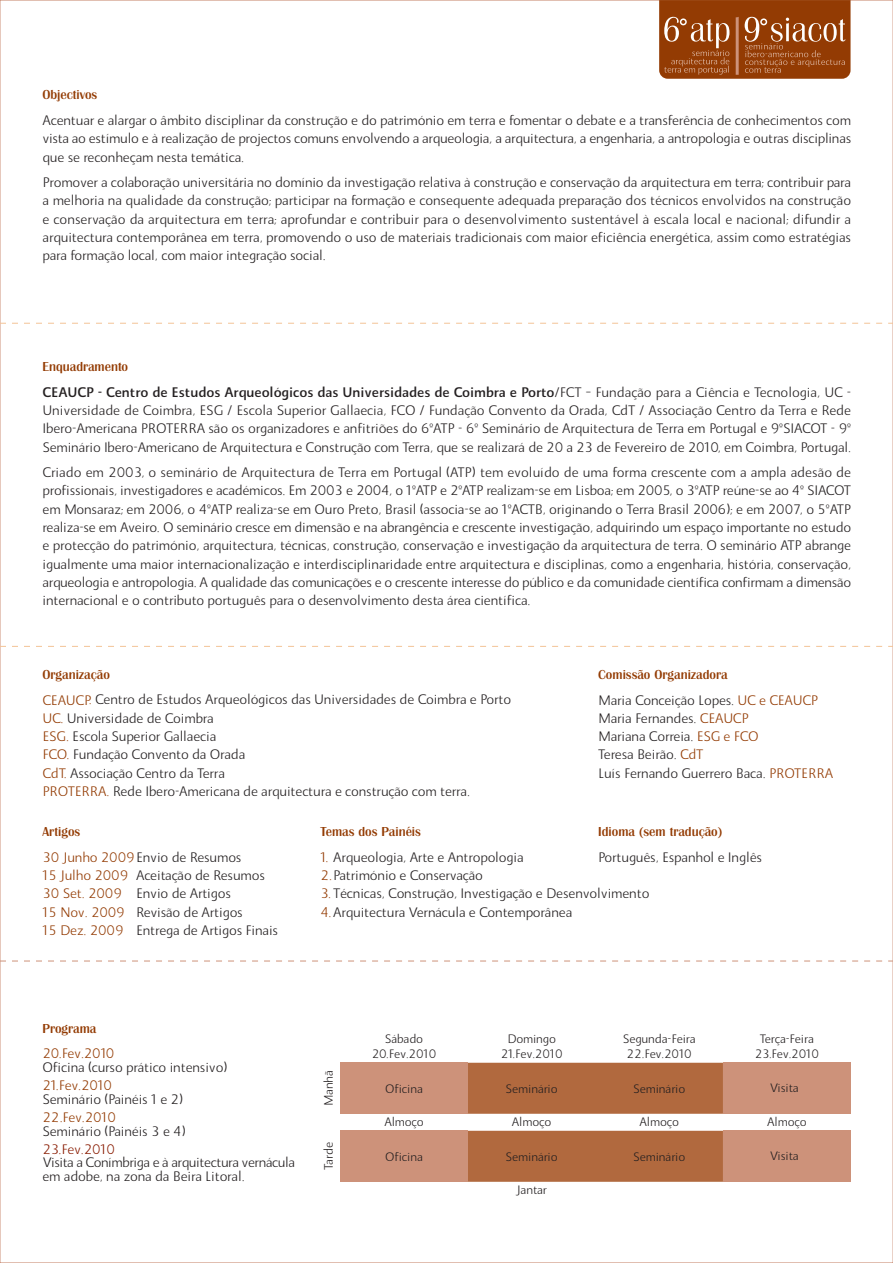
<style>
.page{position:relative;width:893px;height:1263px;background:#fff}
.page>*{position:absolute;margin:0;border:0;box-sizing:border-box;transform-origin:0 0}
.t1{font:300 13.5px/18.3px "AI Quanta";color:#231f20}
.t2{font:500 13.5px "Britannic T";color:#933b03}
.t3{font:300 13.5px/13.5px "AI Quanta";letter-spacing:-.02em;color:#231f20}
.t4{font:300 13.5px "AI Quanta";color:#933b03}
.t5{font:300 13.5px "AI Quanta";color:#891c02}
.t6{font:300 12px/15.3px "AI Quanta";color:#231f20;text-align:center}
.s1{font-weight:500}
.s2{color:#933b03}
</style>
<div class="page">
<svg style="left:0;top:323px;width:893px;height:1px"></svg>
<svg style="left:0;top:646px;width:893px;height:1px"></svg>
<svg style="left:0;top:961px;width:893px;height:1px"></svg>
<svg style="left:659px;top:0;width:191px;height:79px;background:#9e4f1d"></svg>
<div style="left:468px;top:1131px;width:255px;height:51px;background:#b1693e"></div>
<div style="left:468px;top:1063px;width:255px;height:51px;background:#b1693e"></div>
<div style="left:723px;top:1131px;width:127px;height:51px;background:#cd927a"></div>
<div style="left:340px;top:1131px;width:128px;height:51px;background:#cd927a"></div>
<div style="left:723px;top:1063px;width:127px;height:51px;background:#cd927a"></div>
<div style="left:340px;top:1063px;width:128px;height:51px;background:#cd927a"></div>
<p class="t2" style="left:43px;top:90px;width:56px">Objectivos</p>
<p class="t1" style="left:43px;top:112px;width:810px;text-align:justify">Acentuar e alargar o âmbito disciplinar da construção e do património em terra e fomentar o debate e a transferência de conhecimentos com vista ao estímulo e à realização de projectos comuns envolvendo a arqueologia, a arquitectura, a engenharia, a antropologia e outras disciplinas que se reconheçam nesta temática.</p>
<p class="t1" style="left:43px;top:174px;width:810px;text-align:justify">Promover a colaboração universitária no domínio da investigação relativa à construção e conservação da arquitectura em terra; contribuir para a melhoria na qualidade da construção; participar na formação e consequente adequada preparação dos técnicos envolvidos na construção e conservação da arquitectura em terra; aprofundar e contribuir para o desenvolvimento sustentável à escala local e nacional; difundir a arquitectura contemporânea em terra, promovendo o uso de materiais tradicionais com maior eficiência energética, assim como estratégias para formação local, com maior integração social.</p>
<p class="t2" style="left:43px;top:361px;width:87px">Enquadramento</p>
<p class="t1" style="left:43px;top:383px;width:810px;text-align:justify"><span class="s1">CEAUCP - Centro de Estudos Arqueológicos das Universidades de Coimbra e Porto</span>/FCT – Fundação para a Ciência e Tecnologia, UC - Universidade de Coimbra, ESG / Escola Superior Gallaecia, FCO / Fundação Convento da Orada, CdT / Associação Centro da Terra e Rede Ibero-Americana PROTERRA são os organizadores e anfitriões do 6ºATP - 6º Seminário de Arquitectura de Terra em Portugal e 9ºSIACOT - 9º Seminário Ibero-Americano de Arquitectura e Construção com Terra, que se realizará de 20 a 23 de Fevereiro de 2010, em Coimbra, Portugal.</p>
<p class="t1" style="left:43px;top:464px;width:810px;text-align:justify">Criado em 2003, o seminário de Arquitectura de Terra em Portugal (ATP) tem evoluído de uma forma crescente com a ampla adesão de profissionais, investigadores e académicos. Em 2003 e 2004, o 1ºATP e 2ºATP realizam-se em Lisboa; em 2005, o 3ºATP reúne-se ao 4º SIACOT em Monsaraz; em 2006, o 4ºATP realiza-se em Ouro Preto, Brasil (associa-se ao 1ºACTB, originando o Terra Brasil 2006); e em 2007, o 5ºATP realiza-se em Aveiro. O seminário cresce em dimensão e na abrangência e crescente investigação, adquirindo um espaço importante no estudo e protecção do património, arquitectura, técnicas, construção, conservação e investigação da arquitectura de terra. O seminário ATP abrange igualmente uma maior internacionalização e interdisciplinaridade entre arquitectura e disciplinas, como a engenharia, história, conservação, arqueologia e antropologia. A qualidade das comunicações e o crescente interesse do público e da comunidade científica confirmam a dimensão internacional e o contributo português para o desenvolvimento desta área científica.</p>
<p class="t2" style="left:43px;top:669px;width:69px">Organização</p>
<p class="t1" style="left:43px;top:691px;width:470px"><span class="s2">CEAUCP.</span> Centro de Estudos Arqueológicos das Universidades de Coimbra e Porto <span class="s2">UC.</span> Universidade de Coimbra<br><span class="s2">ESG.</span> Escola Superior Gallaecia<br><span class="s2">FCO.</span> Fundação Convento da Orada<br><span class="s2">CdT.</span> Associação Centro da Terra<br><span class="s2">PROTERRA.</span> Rede Ibero-Americana de arquitectura e construção com terra.</p>
<p class="t2" style="left:598px;top:669px;width:131px">Comissão Organizadora</p>
<p class="t1" style="left:598px;top:691px;width:236px">Maria Conceição Lopes. <span class="s2">UC e CEAUCP<br></span>Maria Fernandes. <span class="s2">CEAUCP<br></span>Mariana Correia. <span class="s2">ESG e FCO<br></span>Teresa Beirão. <span class="s2">CdT<br></span>Luís Fernando Guerrero Baca. <span class="s2">PROTERRA</span></p>
<p class="t2" style="left:43px;top:827px;width:39px">Artigos</p>
<p class="t1" style="left:43px;top:849px;width:237px"><span class="s2">30 Junho 2009</span>Envio de Resumos<br><span class="s2">15 Julho 2009</span> Aceitação de Resumos<br><span class="s2">30 Set. 2009</span> Envio de Artigos<br><span class="s2">15 Nov. 2009</span> Revisão de Artigos<br><span class="s2">15 Dez. 2009</span> Entrega de Artigos Finais</p>
<p class="t2" style="left:320px;top:827px;width:102px">Temas dos Painéis</p>
<p class="t1" style="left:320px;top:849px;width:205px"><span class="s2">1.</span> Arqueologia, Arte e Antropologia<br><span class="s2">2.</span>Património e Conservação</p>
<p class="t1" style="left:320px;top:885px;width:330px"><span class="s2">3.</span> Técnicas, Construção, Investigação e Desenvolvimento<br><span class="s2">4.</span>Arquitectura Vernácula e Contemporânea</p>
<p class="t2" style="left:598px;top:827px;width:126px">Idioma (sem tradução)</p>
<p class="t1" style="left:598px;top:849px;width:165px">Português, Espanhol e Inglês</p>
<p class="t2" style="left:43px;top:1023px;width:55px">Programa</p>
<p class="t4" style="left:43px;top:1048px;width:73px">20.Fev.2010</p>
<p class="t1" style="left:43px;top:1059px;width:186px">Oficina (curso prático intensivo)</p>
<p class="t4" style="left:43px;top:1080px;width:71px">21.Fev.2010</p>
<p class="t1" style="left:43px;top:1091px;width:142px">Seminário (Painéis 1 e 2)</p>
<p class="t4" style="left:43px;top:1112px;width:75px">22.Fev.2010</p>
<p class="t1" style="left:43px;top:1122px;width:145px">Seminário (Painéis 3 e 4)</p>
<p class="t5" style="left:43px;top:1143px;width:74px">23.Fev.2010</p>
<p class="t3" style="left:43px;top:1157px;width:254px">Visita a Conímbriga e à arquitectura vernácula em adobe, na zona da Beira Litoral.</p>
<p class="t6" style="left:322px;top:1106px;width:37px;rotate:-90deg">Manhã</p>
<p class="t6" style="left:322px;top:1170px;width:29px;rotate:-90deg">Tarde</p>
<p class="t6" style="left:372px;top:1031px;width:66px">Sábado<br>20.Fev.2010</p>
<p class="t6" style="left:755px;top:1031px;width:66px">Terça-Feira<br>23.Fev.2010</p>
<p class="t6" style="left:623px;top:1031px;width:74px">Segunda-Feira<br>22.Fev.2010</p>
<p class="t6" style="left:501px;top:1031px;width:63px">Domingo<br>21.Fev.2010</p>
<p class="t6" style="left:385px;top:1081px;width:39px">Oficina</p>
<p class="t6" style="left:506px;top:1081px;width:53px">Seminário</p>
<p class="t6" style="left:633px;top:1081px;width:53px">Seminário</p>
<p class="t6" style="left:770px;top:1081px;width:30px">Visita</p>
<p class="t6" style="left:384px;top:1115px;width:41px">Almoço</p>
<p class="t6" style="left:767px;top:1115px;width:41px">Almoço</p>
<p class="t6" style="left:512px;top:1115px;width:41px">Almoço</p>
<p class="t6" style="left:639px;top:1115px;width:41px">Almoço</p>
<p class="t6" style="left:385px;top:1149px;width:39px">Oficina</p>
<p class="t6" style="left:506px;top:1149px;width:53px">Seminário</p>
<p class="t6" style="left:633px;top:1149px;width:53px">Seminário</p>
<p class="t6" style="left:770px;top:1149px;width:30px">Visita</p>
<p class="t6" style="left:516px;top:1183px;width:32px">Jantar</p>
</div>
